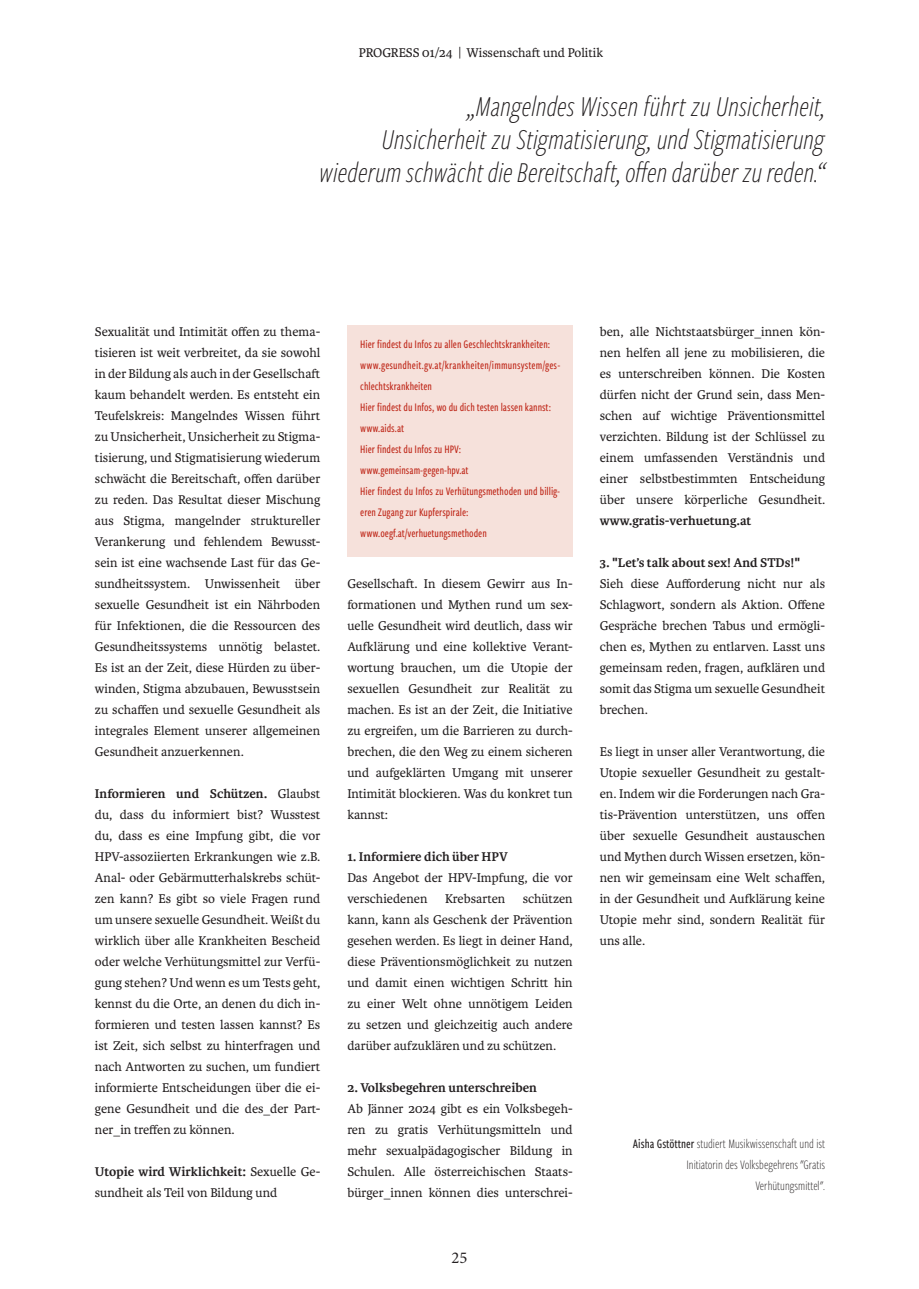
<style>
.page{position:relative;width:919px;height:1289px;background:#fff}
.page>*{position:absolute;margin:0;border:0;box-sizing:border-box;transform-origin:0 0}
.t1{font:italic 300 30px/33px "Freight Sans Cmp Pro";color:#231f20;text-align:right}
.t2{font:16.5px "Minion Pro";color:#231f20}
.t3{font:13.5px/21px "Karmina";color:#231f20;text-align:justify}
.t4{font:700 13.5px "Karmina";color:#231f20}
.t5{font:300 13.5px/21px "Freight Sans Cmp Pro";color:#231f20;text-align:right}
.t6{font:500 12px/21px "Freight Sans Cmp Pro";color:#bf2719}
.s1{font-weight:700}
.s2{font-weight:500}
</style>
<div class="page">
<div style="left:347px;top:325px;width:226px;height:231px;background:#f6e1db"></div>
<p class="t3" style="left:389px;top:40px;width:143px">PROGRESS 01/24 | Inhalt</p>
<p class="t3" style="left:359px;top:42px;width:246px">PROGRESS 01/24 | Wissenschaft und Politik</p>
<h1 class="t1" style="left:319px;top:89px;width:508px">„Mangelndes Wissen führt zu Unsicherheit,<br>Unsicherheit zu Stigmatisierung, und Stigmatisierung wiederum schwächt die Bereitschaft, offen darüber zu reden.“</h1>
<p class="t3" style="left:95px;top:321px;width:227px">Sexualität und Intimität offen zu thema&shy;tisieren ist weit verbreitet, da sie sowohl in der Bildung als auch in der Gesellschaft kaum behandelt werden. Es entsteht ein Teufelskreis: Mangelndes Wissen führt zu Unsicherheit, Unsicherheit zu Stigma&shy;tisierung, und Stigmatisierung wiederum schwächt die Bereitschaft, offen darüber zu reden. Das Resultat dieser Mischung aus Stigma, mangelnder struktureller Verankerung und fehlendem Bewusst&shy;sein ist eine wachsende Last für das Ge&shy;sundheitssystem. Unwissenheit über sexuelle Gesundheit ist ein Nährboden für Infektionen, die die Ressourcen des Gesundheitssystems unnötig belastet.<br>Es ist an der Zeit, diese Hürden zu über&shy;winden, Stigma abzubauen, Bewusstsein zu schaffen und sexuelle Gesundheit als integrales Element unserer allgemeinen Gesundheit anzuerkennen.</p>
<p class="t3" style="left:95px;top:783px;width:227px"><span class="s1">Informieren und Schützen.</span> Glaubst du, dass du informiert bist? Wusstest du, dass es eine Impfung gibt, die vor HPV-assoziierten Erkrankungen wie z.B.<br>Anal- oder Gebärmutterhalskrebs schüt&shy;zen kann? Es gibt so viele Fragen rund um unsere sexuelle Gesundheit. Weißt du wirklich über alle Krankheiten Bescheid oder welche Verhütungsmittel zur Verfü&shy;gung stehen? Und wenn es um Tests geht, kennst du die Orte, an denen du dich in&shy;formieren und testen lassen kannst? Es ist Zeit, sich selbst zu hinterfragen und nach Antworten zu suchen, um fundiert informierte Entscheidungen über die ei&shy;gene Gesundheit und die des_der Part&shy;ner_in treffen zu können.</p>
<p class="t3" style="left:95px;top:1161px;width:227px"><span class="s1">Utopie wird Wirklichkeit:</span> Sexuelle Ge&shy;sundheit als Teil von Bildung und</p>
<p class="t6" style="left:360px;top:333px;width:201px">Hier findest du Infos zu allen Geschlechtskrankheiten: www.gesundheit.gv.at/krankheiten/immunsystem/ges&shy;chlechtskrankheiten<br>Hier findest du Infos, wo du dich testen lassen kannst: www.aids.at<br>Hier findest du Infos zu HPV: www.gemeinsam-gegen-hpv.at<br>Hier findest du Infos zu Verhütungsmethoden und billig&shy;eren Zugang zur Kupferspirale: www.oegf.at/verhuetungsmethoden</p>
<p class="t3" style="left:347px;top:573px;width:227px">Gesellschaft. In diesem Gewirr aus In&shy;formationen und Mythen rund um sex&shy;uelle Gesundheit wird deutlich, dass wir Aufklärung und eine kollektive Verant&shy;wortung brauchen, um die Utopie der sexuellen Gesundheit zur Realität zu machen. Es ist an der Zeit, die Initiative zu ergreifen, um die Barrieren zu durch&shy;brechen, die den Weg zu einem sicheren und aufgeklärten Umgang mit unserer Intimität blockieren. Was du konkret tun kannst:</p>
<p class="t4" style="left:347px;top:849px;width:162px">1. Informiere dich über HPV</p>
<p class="t3" style="left:347px;top:867px;width:227px">Das Angebot der HPV-Impfung, die vor verschiedenen</p>
<p class="t3" style="left:347px;top:888px;width:227px;text-indent:175px">schützen kann, kann als Geschenk der Prävention gesehen werden. Es liegt in deiner Hand, diese Präventionsmöglichkeit zu nutzen und damit einen wichtigen Schritt hin zu einer Welt ohne unnötigem Leiden zu setzen und gleichzeitig auch andere darüber aufzuklären und zu schützen.</p>
<p class="t4" style="left:347px;top:1080px;width:191px">2. Volksbegehren unterschreiben</p>
<p class="t3" style="left:347px;top:1098px;width:227px">Ab Jänner 2024 gibt es ein Volksbegeh&shy;ren zu gratis Verhütungsmitteln und mehr sexualpädagogischer Bildung in Schulen. Alle österreichischen Staats&shy;bürger_innen können dies unterschrei-</p>
<p class="t3" style="left:445px;top:888px;width:62px">Krebsarten</p>
<p class="t2" style="left:451px;top:1246px;width:17px">25</p>
<p class="t3" style="left:599px;top:321px;width:227px">ben, alle Nichtstaatsbürger_innen kön&shy;nen helfen all jene zu mobilisieren, die es unterschreiben können. Die Kosten dürfen nicht der Grund sein, dass Men&shy;schen auf wichtige Präventionsmittel verzichten. Bildung ist der Schlüssel zu einem umfassenden Verständnis und einer selbstbestimmten Entscheidung über unsere körperliche Gesundheit.</p>
<p class="t4" style="left:599px;top:513px;width:153px">www.gratis-verhuetung.at</p>
<p class="t4" style="left:599px;top:555px;width:202px">3. "Let’s talk about sex! And STDs!"</p>
<p class="t3" style="left:599px;top:573px;width:227px">Sieh diese Aufforderung nicht nur als Schlagwort, sondern als Aktion. Offene Gespräche brechen Tabus und ermögli&shy;chen es, Mythen zu entlarven. Lasst uns gemeinsam reden, fragen, aufklären und somit das Stigma um sexuelle Gesundheit brechen.</p>
<p class="t3" style="left:599px;top:741px;width:227px">Es liegt in unser aller Verantwortung, die Utopie sexueller Gesundheit zu gestalt&shy;en. Indem wir die Forderungen nach Gra&shy;tis-Prävention unterstützen, uns offen über sexuelle Gesundheit austauschen und Mythen durch Wissen ersetzen, kön&shy;nen wir gemeinsam eine Welt schaffen, in der Gesundheit und Aufklärung keine Utopie mehr sind, sondern Realität für uns alle.</p>
<p class="t5" style="left:633px;top:1133px;width:194px"><span class="s2">Aisha Gstöttner</span> studiert Musikwissenschaft und ist<br>Initiatorin des Volksbegehrens "Gratis<br>Verhütungsmittel".</p>
</div>
